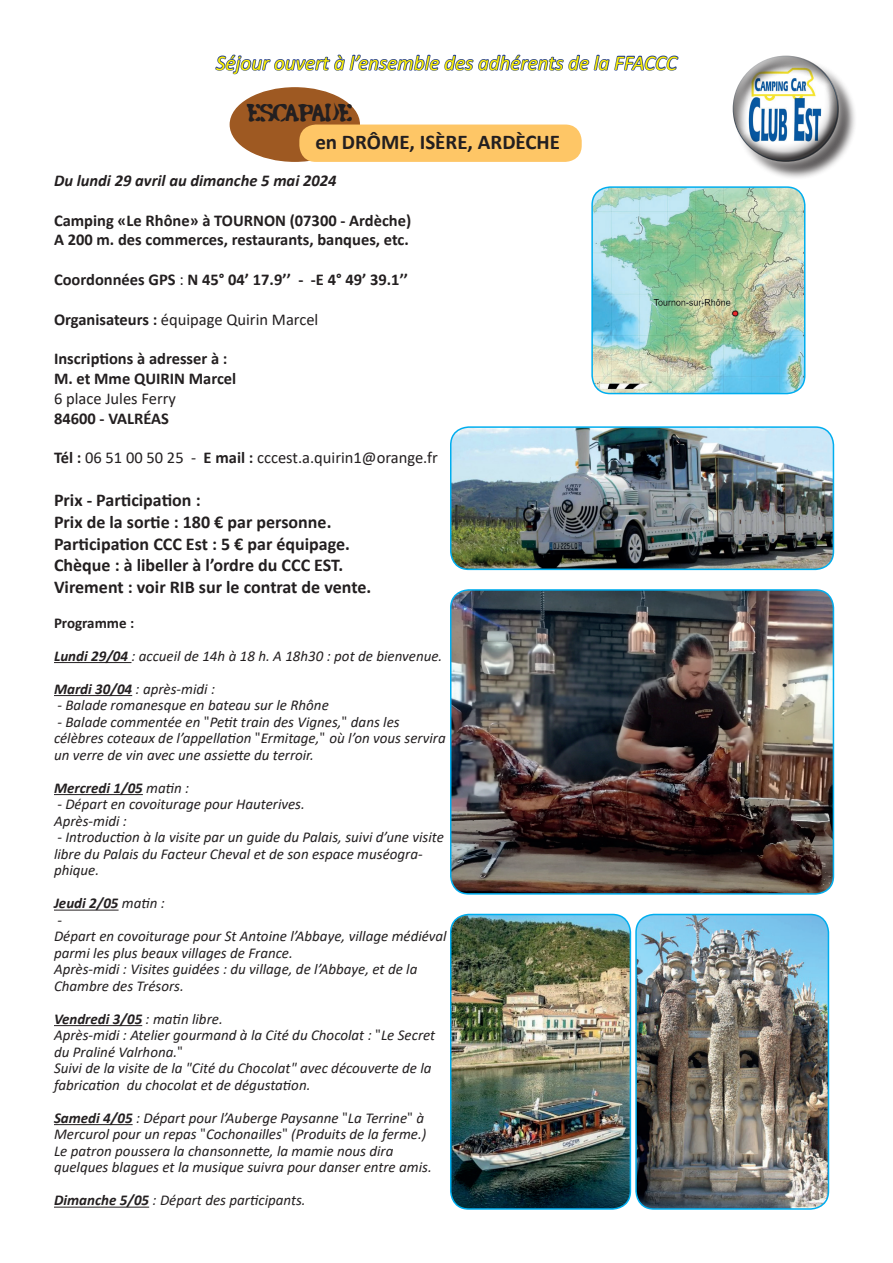
<style>
.page{position:relative;width:893px;height:1263px;background:#fff}
.page>*{position:absolute;margin:0;border:0;box-sizing:border-box;transform-origin:0 0}
.t1{font:italic 21px "Calibri";color:#fff101}
.t2{font:700 21px "Calibri";color:#231f20}
.t3{font:21px "PRETEXT";color:#231f20}
.t4{font:700 18px/21.6px "Calibri";color:#231f20}
.t5{font:700 16.5px/19.8px "Calibri";color:#231f20}
.t6{font:16.5px "Calibri";color:#231f20}
.t7{font:italic 700 16.5px "Calibri";color:#231f20}
.t8{font:italic 15px/16.5px "Calibri";color:#231f20}
.t9{font:italic 700 15px "Calibri";color:#231f20}
.t10{font:700 15px "Calibri";color:#231f20}
.s1{font-weight:400}
.s2{font-weight:700}
.s3{font-family:"Microsoft Phags Pa";font-style:normal}
</style>
<div class="page">
<hr style="left:54px;top:662px;width:77px;height:1px;background:#231f20">
<hr style="left:54px;top:695px;width:78px;height:1px;background:#231f20">
<hr style="left:54px;top:794px;width:89px;height:1px;background:#231f20">
<hr style="left:54px;top:909px;width:65px;height:1px;background:#231f20">
<hr style="left:54px;top:1025px;width:88px;height:1px;background:#231f20">
<hr style="left:54px;top:1124px;width:79px;height:1px;background:#231f20">
<hr style="left:54px;top:1206px;width:95px;height:1px;background:#231f20">
<svg style="left:215px;top:54px;width:464px;height:21px"></svg>
<img style="left:594px;top:187px;width:211px;height:207px">
<div style="left:591px;top:186px;width:214px;height:208px;border:2px solid #00aeef;border-radius:18px"></div>
<div style="left:735px;top:58px;width:122px;height:122px;background:#231f20;opacity:.75"></div>
<div style="left:723px;top:46px;width:126px;height:126px;background:#fff;opacity:.75"></div>
<div style="left:732px;top:54px;width:107px;height:85px;background:#fff;opacity:.75"></div>
<div style="left:732px;top:72px;width:109px;height:91px;background:#231f20;opacity:.75"></div>
<img style="left:451px;top:590px;width:382px;height:304px">
<div style="left:450px;top:589px;width:384px;height:306px;border:2px solid #00aeef;border-radius:18px"></div>
<img style="left:451px;top:427px;width:382px;height:142px">
<div style="left:450px;top:426px;width:384px;height:144px;border:2px solid #00aeef;border-radius:18px"></div>
<img style="left:451px;top:914px;width:179px;height:295px">
<div style="left:450px;top:914px;width:181px;height:296px;border:2px solid #00aeef;border-radius:18px"></div>
<div style="left:230px;top:88px;width:129px;height:73px;background:#9e5922;border-radius:50%"></div>
<div style="left:230px;top:87px;width:130px;height:75px;border:2px solid #9e5922;border-radius:50%"></div>
<div style="left:299px;top:125px;width:283px;height:37px;background:#fec666;border-radius:16px"></div>
<img style="left:636px;top:914px;width:192px;height:295px">
<div style="left:635px;top:914px;width:194px;height:296px;border:2px solid #00aeef;border-radius:18px"></div>
<h1 class="t1" style="left:216px;top:48px;width:462px">Séjour ouvert à l’ensemble des adhérents de la FFACCC</h1>
<h1 class="t3" style="left:247px;top:99px;width:106px">ESCAPADE</h1>
<h1 class="t2" style="left:315px;top:127px;width:246px">en DRÔME, ISÈRE, ARDÈCHE</h1>
<p class="t7" style="left:54px;top:169px;width:284px">Du lundi 29 avril au dimanche 5 mai 2024</p>
<p class="t5" style="left:54px;top:210px;width:359px">Camping «Le Rhône» à TOURNON (07300 - Ardèche)<br>A 200 m. des commerces, restaurants, banques, etc.</p>
<p class="t5" style="left:54px;top:269px;width:356px">Coordonnées GPS <span class="s1">:</span> N 45° 04’ 17.9’’ - -E 4° 49’ 39.1’’</p>
<p class="t6" style="left:54px;top:308px;width:266px"><span class="s2">Organisateurs :</span> équipage Quirin Marcel</p>
<p class="t5" style="left:54px;top:348px;width:184px">Inscriptions à adresser à :<br>M. et Mme QUIRIN Marcel</p>
<p class="t6" style="left:54px;top:387px;width:124px">6 place Jules Ferry</p>
<p class="t5" style="left:54px;top:408px;width:117px">84600 - VALRÉAS</p>
<p class="t6" style="left:54px;top:446px;width:385px"><span class="s2">Tél :</span> 06 51 00 50 25 - <span class="s2">E mail :</span> cccest.a.quirin1@orange.fr</p>
<p class="t4" style="left:54px;top:489px;width:319px">Prix - Participation :<br>Prix de la sortie : 180 € par personne.<br>Participation CCC Est : 5 € par équipage.<br>Chèque : à libeller à l’ordre du CCC EST.<br>Virement : voir RIB sur le contrat de vente.</p>
<p class="t10" style="left:54px;top:612px;width:82px">Programme :</p>
<p class="t8" style="left:54px;top:647px;width:390px"><span class="s2">Lundi 29/04</span> : accueil de 14h à 18 h. A 18h30 : pot de bienvenue.</p>
<p class="t8" style="left:54px;top:680px;width:163px"><span class="s2">Mardi 30/04</span> : après-midi :</p>
<p class="t8" style="left:57px;top:696px;width:273px">- Balade romanesque en bateau sur le Rhône</p>
<p class="t8" style="left:54px;top:713px;width:393px">- Balade commentée en <span class="s3">"</span>Petit train des Vignes,<span class="s3">"</span> dans les célèbres coteaux de l’appellation <span class="s3">"</span>Ermitage,<span class="s3">"</span> où l’on vous servira un verre de vin avec une assiette du terroir.</p>
<p class="t9" style="left:54px;top:777px;width:137px">Mercredi 1/05 <span class="s1">matin :</span></p>
<p class="t8" style="left:54px;top:795px;width:252px">- Départ en covoiturage pour Hauterives.<br>Après-midi :</p>
<p class="t8" style="left:54px;top:828px;width:391px">- Introduction à la visite par un guide du Palais, suivi d’une visite libre du Palais du Facteur Cheval et de son espace muséogra&shy;phique.</p>
<p class="t8" style="left:54px;top:894px;width:394px"><span class="s2">Jeudi 2/05</span> matin :<br>-<br>Départ en covoiturage pour St Antoine l’Abbaye, village médiéval parmi les plus beaux villages de France.<br>Après-midi : Visites guidées : du village, de l’Abbaye, et de la Chambre des Trésors.</p>
<p class="t8" style="left:54px;top:1010px;width:383px"><span class="s2">Vendredi 3/05</span> : matin libre.<br>Après-midi : Atelier gourmand à la Cité du Chocolat : <span class="s3">"</span>Le Secret du Praliné Valrhona.<span class="s3">"<br></span>Suivi de la visite de la "Cité du Chocolat" avec découverte de la fabrication du chocolat et de dégustation.</p>
<p class="t8" style="left:54px;top:1109px;width:379px"><span class="s2">Samedi 4/05</span> : Départ pour l’Auberge Paysanne <span class="s3">"</span>La Terrine<span class="s3">"</span> à Mercurol pour un repas <span class="s3">"</span>Cochonailles<span class="s3">"</span> (Produits de la ferme.)<br>Le patron poussera la chansonnette, la mamie nous dira quelques blagues et la musique suivra pour danser entre amis.</p>
<p class="t8" style="left:54px;top:1191px;width:253px"><span class="s2">Dimanche 5/05</span> : Départ des participants.</p>
</div>
